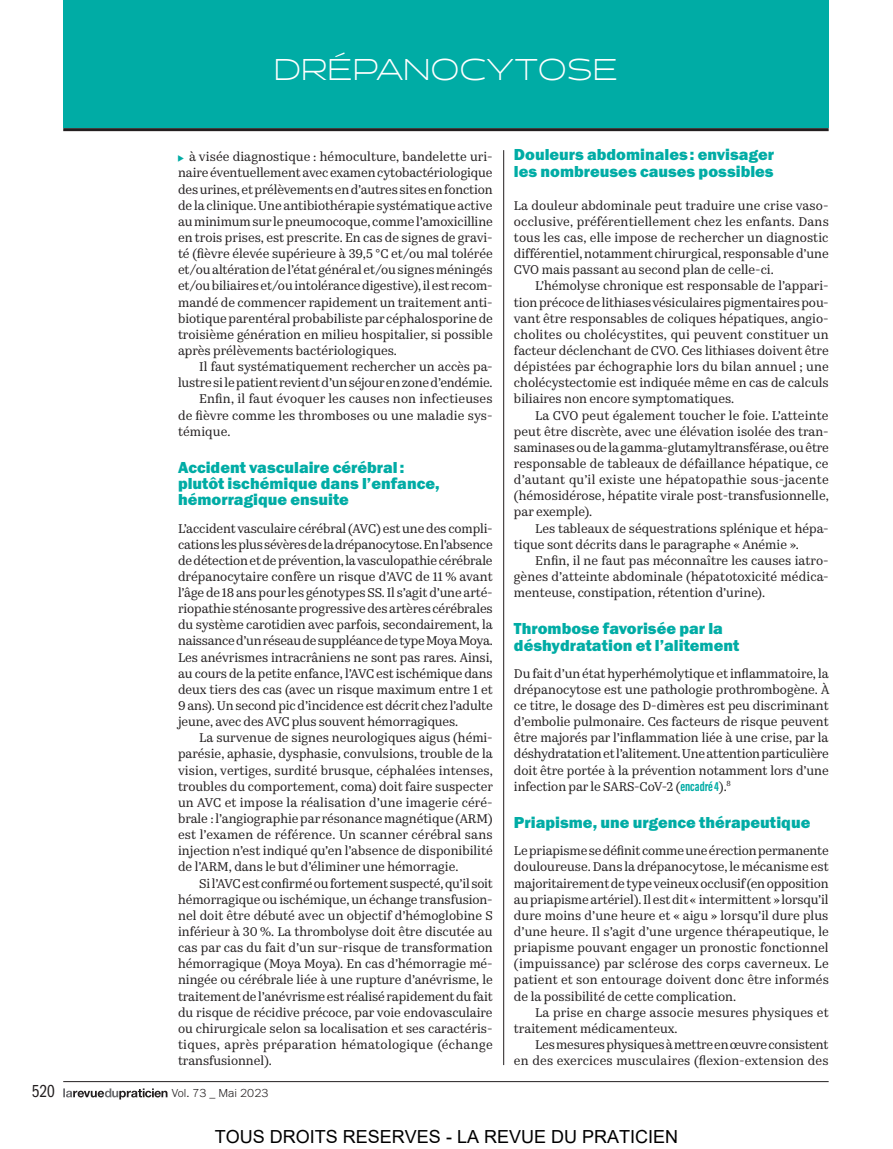
<style>
.page{position:relative;width:893px;height:1149px;background:#fff}
.page>*{position:absolute;margin:0;border:0;box-sizing:border-box;transform-origin:0 0}
.Mot_Clé_Rubrique{font:300 30px "Halogen";letter-spacing:.02em;color:#fff;scale:.9 1}
.t1{font:18px "Arial";color:#000}
.t2{font:18px "Franklin Gothic URW Com Boo";color:#231f20}
.Inter_1{font:16.5px/16px "Franklin Gothic URW Hea";color:#00aca5}
.Texte_courant_avec{font:12.75px/16.2px "Kazimir Text";color:#231f20;text-align:justify}
.Texte_courant{font:12.75px/16.2px "Kazimir Text";letter-spacing:-.005em;color:#231f20;text-align:justify}
.t3{font:300 12px "Franklin Gothic URW";color:#231f20}
.s1{font-family:"Acumin Variable Concept";font-size:13.5px;color:#00aca5}
</style>
<div class="page">
<div style="left:63px;top:0;width:766px;height:128px;background:#00aca5"></div>
<svg style="left:63px;top:1088px;width:104px;height:11px"></svg>
<hr style="left:63px;top:1080px;width:766px;height:1px;background:#231f20">
<hr style="left:63px;top:128px;width:766px;height:3px;background:#231f20">
<hr style="left:503px;top:150px;width:1px;height:914px;background:#231f20">
<p class="Mot_Clé_Rubrique" style="left:274px;top:51px;width:383px">DRÉPANOCYTOSE</p>
<p class="Texte_courant_avec" style="left:178px;top:148px;width:316px;text-indent:11px">à visée diagnostique : hémoculture, bandelette uri&shy;naire éventuellement avec examen cytobactériologique des urines, et prélèvements en d’autres sites en fonction de la clinique. Une antibiothérapie systématique active au minimum sur le pneumocoque, comme l’amoxicilline en trois prises, est prescrite. En cas de signes de gravi&shy;té (fièvre élevée supérieure à 39,5 °C et/ou mal tolérée et/ou altération de l’état général et/ou signes méningés et/ou biliaires et/ou intolérance digestive), il est recom&shy;mandé de commencer rapidement un traitement anti&shy;biotique parentéral probabiliste par céphalosporine de troisième génération en milieu hospitalier, si possible après prélèvements bactériologiques.</p>
<p class="Texte_courant_avec" style="left:178px;top:358px;width:316px;text-align:right">Il faut systématiquement rechercher un accès pa&shy;lustre si le patient revient d’un séjour en zone d’endémie.</p>
<p class="Texte_courant_avec" style="left:178px;top:390px;width:316px;text-indent:21px">Enfin, il faut évoquer les causes non infectieuses de fièvre comme les thromboses ou une maladie sys&shy;témique.</p>
<p class="Inter_1" style="left:178px;top:459px;width:263px">Accident vasculaire cérébral : plutôt ischémique dans l’enfance, hémorragique ensuite</p>
<p class="Texte_courant" style="left:178px;top:519px;width:316px">L’accident vasculaire cérébral (AVC) est une des compli&shy;cations les plus sévères de la drépanocytose. En l’absence de détection et de prévention, la vasculopathie cérébrale drépanocytaire confère un risque d’AVC de 11 % avant l’âge de 18 ans pour les génotypes SS. Il s’agit d’une arté&shy;riopathie sténosante progressive des artères cérébrales du système carotidien avec parfois, secondairement, la naissance d’un réseau de suppléance de type Moya Moya.<br>Les anévrismes intracrâniens ne sont pas rares. Ainsi, au cours de la petite enfance, l’AVC est ischémique dans deux tiers des cas (avec un risque maximum entre 1 et 9 ans). Un second pic d’incidence est décrit chez l’adulte jeune, avec des AVC plus souvent hémorragiques.</p>
<p class="Texte_courant_avec" style="left:178px;top:728px;width:316px;text-indent:21px">La survenue de signes neurologiques aigus (hémi&shy;parésie, aphasie, dysphasie, convulsions, trouble de la vision, vertiges, surdité brusque, céphalées intenses, troubles du comportement, coma) doit faire suspecter un AVC et impose la réalisation d’une imagerie céré&shy;brale : l’angiographie par résonance magnétique (ARM) est l’examen de référence. Un scanner cérébral sans injection n’est indiqué qu’en l’absence de disponibilité de l’ARM, dans le but d’éliminer une hémorragie.</p>
<p class="Texte_courant_avec" style="left:178px;top:874px;width:316px;text-indent:21px">Si l’AVC est confirmé ou fortement suspecté, qu’il soit hémorragique ou ischémique, un échange transfusion&shy;nel doit être débuté avec un objectif d’hémoglobine S inférieur à 30 %. La thrombolyse doit être discutée au cas par cas du fait d’un sur-risque de transformation hémorragique (Moya Moya). En cas d’hémorragie mé&shy;ningée ou cérébrale liée à une rupture d’anévrisme, le traitement de l’anévrisme est réalisé rapidement du fait du risque de récidive précoce, par voie endovasculaire ou chirurgicale selon sa localisation et ses caractéris&shy;tiques, après préparation hématologique (échange transfusionnel).</p>
<h2 class="t2" style="left:32px;top:1078px;width:25px">520</h2>
<p class="t3" style="left:172px;top:1085px;width:98px">Vol. 73 _ Mai 2023</p>
<p class="Inter_1" style="left:514px;top:146px;width:262px">Douleurs abdominales : envisager les nombreuses causes possibles</p>
<p class="Texte_courant" style="left:514px;top:196px;width:316px">La douleur abdominale peut traduire une crise vaso&shy;occlusive, préférentiellement chez les enfants. Dans tous les cas, elle impose de rechercher un diagnostic différentiel, notamment chirurgical, responsable d’une CVO mais passant au second plan de celle-ci.</p>
<p class="Texte_courant_avec" style="left:514px;top:277px;width:316px;text-indent:21px">L’hémolyse chronique est responsable de l’appari&shy;tion précoce de lithiases vésiculaires pigmentaires pou&shy;vant être responsables de coliques hépatiques, angio&shy;cholites ou cholécystites, qui peuvent constituer un facteur déclenchant de CVO. Ces lithiases doivent être dépistées par échographie lors du bilan annuel ; une cholécystectomie est indiquée même en cas de calculs biliaires non encore symptomatiques.</p>
<p class="Texte_courant_avec" style="left:514px;top:406px;width:316px;text-indent:21px">La CVO peut également toucher le foie. L’atteinte peut être discrète, avec une élévation isolée des tran&shy;saminases ou de la gamma-glutamyltransférase, ou être responsable de tableaux de défaillance hépatique, ce d’autant qu’il existe une hépatopathie sous-jacente (hémosidérose, hépatite virale post-transfusionnelle, par exemple).</p>
<p class="Texte_courant_avec" style="left:514px;top:519px;width:316px;text-indent:21px">Les tableaux de séquestrations splénique et hépa&shy;tique sont décrits dans le paragraphe « Anémie ».</p>
<p class="Texte_courant_avec" style="left:514px;top:551px;width:316px;text-indent:21px">Enfin, il ne faut pas méconnaître les causes iatro&shy;gènes d’atteinte abdominale (hépatotoxicité médica&shy;menteuse, constipation, rétention d’urine).</p>
<p class="Inter_1" style="left:514px;top:620px;width:227px">Thrombose favorisée par la déshydratation et l’alitement</p>
<p class="Texte_courant" style="left:514px;top:664px;width:317px">Du fait d’un état hyperhémolytique et inflammatoire, la drépanocytose est une pathologie prothrombogène. À ce titre, le dosage des D-dimères est peu discriminant d’embolie pulmonaire. Ces facteurs de risque peuvent être majorés par l’inflammation liée à une crise, par la déshydratation et l’alitement. Une attention particulière doit être portée à la prévention notamment lors d’une infection par le SARS-CoV-2 (<span class="s1">encadré 4</span>).<sup>8</sup></p>
<p class="Inter_1" style="left:514px;top:813px;width:298px">Priapisme, une urgence thérapeutique</p>
<p class="Texte_courant" style="left:514px;top:841px;width:316px">Le priapisme se définit comme une érection permanente douloureuse. Dans la drépanocytose, le mécanisme est majoritairement de type veineux occlusif (en opposition au priapisme artériel). Il est dit « intermittent » lorsqu’il dure moins d’une heure et « aigu » lorsqu’il dure plus d’une heure. Il s’agit d’une urgence thérapeutique, le priapisme pouvant engager un pronostic fonctionnel (impuissance) par sclérose des corps caverneux. Le patient et son entourage doivent donc être informés de la possibilité de cette complication.</p>
<p class="Texte_courant_avec" style="left:514px;top:1002px;width:316px;text-indent:21px">La prise en charge associe mesures physiques et traitement médicamenteux.</p>
<p class="Texte_courant_avec" style="left:514px;top:1035px;width:316px;text-align:right">Les mesures physiques à mettre en œuvre consistent<br>en des exercices musculaires (flexion-extension des</p>
<h2 class="t1" style="left:215px;top:1123px;width:465px">TOUS DROITS RESERVES - LA REVUE DU PRATICIEN</h2>
</div>
